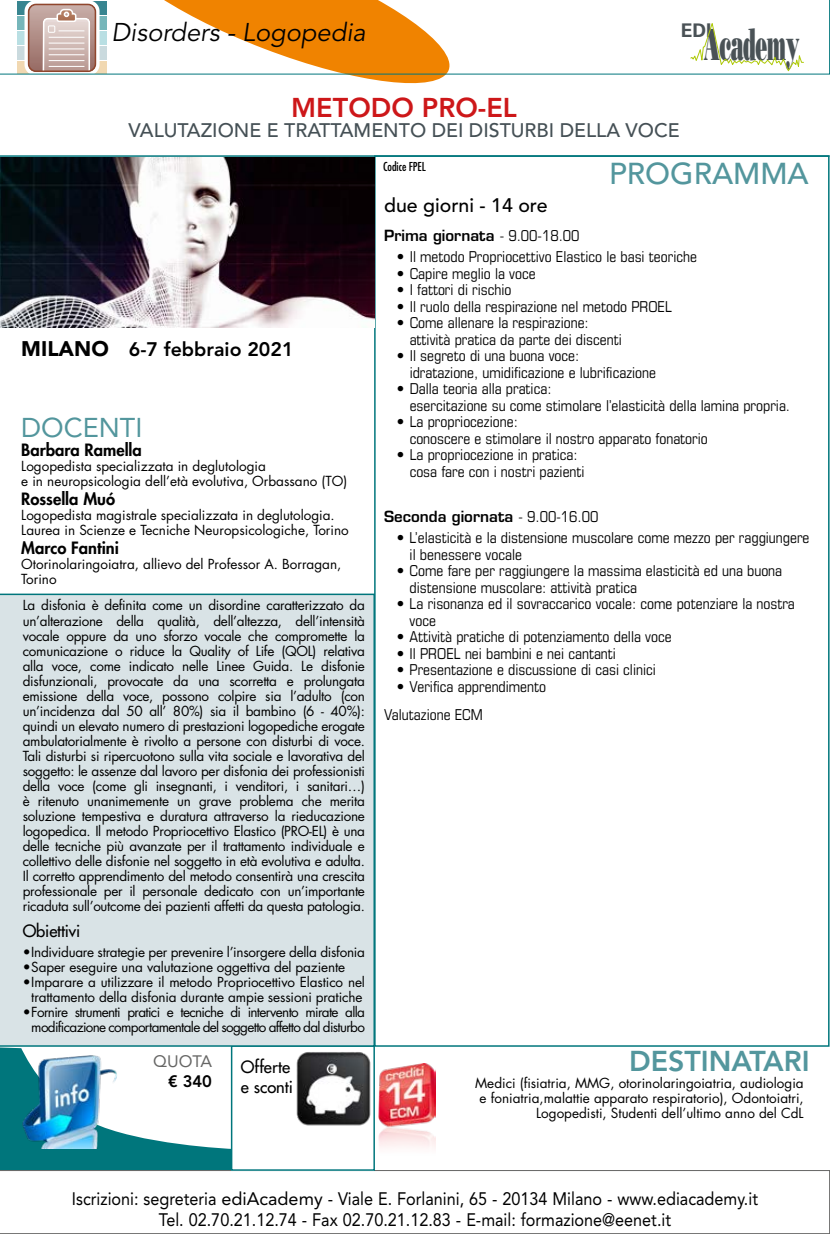
<style>
.page{position:relative;width:830px;height:1234px;background:#fff}
.page>*{position:absolute;margin:0;border:0;box-sizing:border-box;transform-origin:0 0}
.t1{font:44.85px "Bodoni Std Poster";letter-spacing:-.03em;color:#4a5256;scale:.43 1}
.t2{font:500 30px "Avenir LT Std";color:#53969d}
.t3{font:800 28.5px "Avenir LT Std";color:#53969d}
.t4{font:800 27px "Avenir LT Std";color:#cd1719}
.t5{font:27px "Avenir LT Std";color:#53969d}
.t6{font:italic 25.5px "Avenir LT Std";color:#000}
.t7{font:500 19.5px "Avenir LT Std";color:#455055}
.t8{font:800 19.5px "Avenir LT Std";color:#000}
.t9{font:500 19.5px "Avenir LT Std";color:#000}
.t10{font:700 18.75px "Univers LT Std";color:#4a5256}
.t11{font:18px/21px "Avenir LT Std";color:#000;text-align:center;scale:.9 1}
.t12{font:800 16.5px "Futura Std";color:#000}
.t13{font:500 16.5px/19.5px "Futura Std";color:#000}
.t14{font:16.5px "Avenir LT Std";color:#666665}
.t15{font:800 16.5px "Avenir LT Std";color:#000}
.t16{font:condensed 15px/16.5px "Eurostile LT Std";color:#000}
.t17{font:600 15px "Eurostile LT Std";color:#000}
.t18{font:13.5px/15px "Futura Std";color:#000}
.t19{font:13.5px/15px "Futura Std";letter-spacing:-.05em;color:#000;text-align:right}
.t20{font:13.5px "Futura Std";letter-spacing:-.02em;color:#000}
.t21{font:condensed 12px "Futura Std";color:#000}
.s1{font-weight:900;font-size:21px}
.s2{font-weight:400;font-stretch:condensed}
</style>
<div class="page">
<svg style="left:0;top:1046px;width:231px;height:123px"></svg>
<svg style="left:102px;top:74px;width:355px;height:10px"></svg>
<svg style="left:0;top:1169px;width:829px;height:2px"></svg>
<div style="left:231px;top:1044px;width:144px;height:126px;border:2px solid #00767c"></div>
<img style="left:296px;top:1052px;width:75px;height:74px">
<svg style="left:0;top:0;width:829px;height:74px"></svg>
<hr style="left:0;top:155px;width:829px;height:2px;background:#00767c">
<div style="left:0;top:593px;width:375px;height:453px;background:#d9e3e6"></div>
<img style="left:0;top:157px;width:374px;height:170px">
<img style="left:378px;top:1063px;width:57px;height:108px">
<img style="left:22px;top:1054px;width:97px;height:94px">
<h3 class="t6" style="left:111px;top:18px;width:256px">Disorders - Logopedia</h3>
<h3 class="t10" style="left:680px;top:19px;width:32px">EDI</h3>
<h1 class="t1" style="left:703px;top:17px;width:224px">Academy</h1>
<h3 class="t4" style="left:291px;top:92px;width:227px">METODO PRO-EL</h3>
<h3 class="t7" style="left:128px;top:119px;width:552px">VALUTAZIONE E TRATTAMENTO DEI DISTURBI DELLA VOCE</h3>
<h3 class="t8" style="left:21px;top:338px;width:274px"><span class="s1">MILANO</span> 6-7 febbraio 2021</h3>
<h3 class="t5" style="left:21px;top:412px;width:123px">DOCENTI</h3>
<p class="t12" style="left:21px;top:439px;width:122px">Barbara Ramella</p>
<p class="t18" style="left:21px;top:459px;width:327px">Logopedista specializzata in deglutologia<br>e in neuropsicologia dell’età evolutiva, Orbassano (TO)</p>
<p class="t12" style="left:21px;top:488px;width:95px">Rossella Muó</p>
<p class="t18" style="left:21px;top:508px;width:329px">Logopedista magistrale specializzata in deglutologia.<br>Laurea in Scienze e Tecniche Neuropsicologiche, Torino</p>
<p class="t12" style="left:21px;top:537px;width:99px">Marco Fantini</p>
<p class="t18" style="left:21px;top:557px;width:321px">Otorinolaringoiatra, allievo del Professor A. Borragan,<br>Torino</p>
<p class="t18" style="left:23px;top:598px;width:343px;text-align:justify">La disfonia è definita come un disordine caratterizzato da un’alterazione della qualità, dell’altezza, dell’intensità vocale oppure da uno sforzo vocale che compromette la comunicazione o riduce la Quality of Life (QOL) relativa alla voce, come indicato nelle Linee Guida. Le disfonie disfunzionali, provocate da una scorretta e prolungata emissione della voce, possono colpire sia l’adulto (con un’incidenza dal 50 all’ 80%) sia il bambino (6 - 40%): quindi un elevato numero di prestazioni logopediche erogate ambulatorialmente è rivolto a persone con disturbi di voce.<br>Tali disturbi si ripercuotono sulla vita sociale e lavorativa del soggetto: le assenze dal lavoro per disfonia dei professionisti della voce (come gli insegnanti, i venditori, i sanitari…) è ritenuto unanimemente un grave problema che merita soluzione tempestiva e duratura attraverso la rieducazione logopedica. Il metodo Propriocettivo Elastico (PRO-EL) è una delle tecniche più avanzate per il trattamento individuale e collettivo delle disfonie nel soggetto in età evolutiva e adulta.<br>Il corretto apprendimento del metodo consentirà una crescita professionale per il personale dedicato con un’importante ricaduta sull’outcome dei pazienti affetti da questa patologia.</p>
<p class="t13" style="left:23px;top:921px;width:59px">Obiettivi</p>
<p class="t20" style="left:23px;top:942px;width:343px">•Individuare strategie per prevenire l’insorgere della disfonia</p>
<p class="t18" style="left:23px;top:958px;width:324px">•Saper eseguire una valutazione oggettiva del paziente</p>
<p class="t18" style="left:23px;top:973px;width:343px;text-align:center">•Imparare a utilizzare il metodo Propriocettivo Elastico nel trattamento della disfonia durante ampie sessioni pratiche</p>
<p class="t19" style="left:23px;top:1003px;width:343px">•Fornire strumenti pratici e tecniche di intervento mirate alla modificazione comportamentale del soggetto affetto dal disturbo</p>
<p class="t14" style="left:153px;top:1051px;width:60px">QUOTA</p>
<p class="t15" style="left:168px;top:1071px;width:45px">€ 340</p>
<p class="t13" style="left:241px;top:1057px;width:54px">Offerte e sconti</p>
<p class="t21" style="left:383px;top:159px;width:44px">Codice FPEL</p>
<h2 class="t2" style="left:609px;top:157px;width:201px">PROGRAMMA</h2>
<h3 class="t9" style="left:384px;top:194px;width:165px">due giorni - 14 ore</h3>
<p class="t17" style="left:384px;top:226px;width:197px">Prima giornata <span class="s2">- 9.00-18.00</span></p>
<p class="t16" style="left:397px;top:248px;width:301px">• Il metodo Propriocettivo Elastico le basi teoriche</p>
<p class="t16" style="left:397px;top:264px;width:140px">• Capire meglio la voce</p>
<p class="t16" style="left:397px;top:281px;width:116px">• I fattori di rischio</p>
<p class="t16" style="left:397px;top:297px;width:276px">• Il ruolo della respirazione nel metodo PROEL</p>
<p class="t16" style="left:409px;top:314px;width:213px;text-indent:-13px">• Come allenare la respirazione: attività pratica da parte dei discenti</p>
<p class="t16" style="left:409px;top:347px;width:248px;text-indent:-13px">• Il segreto di una buona voce:<br>idratazione, umidificazione e lubrificazione</p>
<p class="t16" style="left:409px;top:380px;width:382px;text-indent:-13px">• Dalla teoria alla pratica:<br>esercitazione su come stimolare l’elasticità della lamina propria.</p>
<p class="t16" style="left:409px;top:413px;width:299px;text-indent:-13px">• La propriocezione:<br>conoscere e stimolare il nostro apparato fonatorio</p>
<p class="t16" style="left:409px;top:446px;width:176px;text-indent:-13px">• La propriocezione in pratica: cosa fare con i nostri pazienti</p>
<p class="t17" style="left:384px;top:507px;width:216px">Seconda giornata <span class="s2">- 9.00-16.00</span></p>
<p class="t16" style="left:409px;top:529px;width:401px;text-indent:-13px">• L’elasticità e la distensione muscolare come mezzo per raggiungere il benessere vocale</p>
<p class="t16" style="left:409px;top:562px;width:374px;text-indent:-13px">• Come fare per raggiungere la massima elasticità ed una buona distensione muscolare: attività pratica</p>
<p class="t16" style="left:409px;top:595px;width:386px;text-indent:-13px">• La risonanza ed il sovraccarico vocale: come potenziare la nostra voce</p>
<p class="t16" style="left:396px;top:628px;width:276px">• Attività pratiche di potenziamento della voce</p>
<p class="t16" style="left:396px;top:644px;width:220px">• Il PROEL nei bambini e nei cantanti</p>
<p class="t16" style="left:396px;top:661px;width:260px">• Presentazione e discussione di casi clinici</p>
<p class="t16" style="left:384px;top:672px;width:163px;line-height:28px;text-indent:13px">• Verifica apprendimento<br>Valutazione ECM</p>
<h3 class="t3" style="left:628px;top:1043px;width:182px">DESTINATARI</h3>
<p class="t18" style="left:475px;top:1075px;width:330px;text-align:right">Medici (fisiatria, MMG, otorinolaringoiatria, audiologia e foniatria,malattie apparato respiratorio), Odontoiatri,<br>Logopedisti, Studenti dell’ultimo anno del CdL</p>
<h3 class="t11" style="left:72px;top:1187px;width:763px">Iscrizioni: segreteria ediAcademy - Viale E. Forlanini, 65 - 20134 Milano - www.ediacademy.it<br>Tel. 02.70.21.12.74 - Fax 02.70.21.12.83 - E-mail: formazione@eenet.it</h3>
</div>
